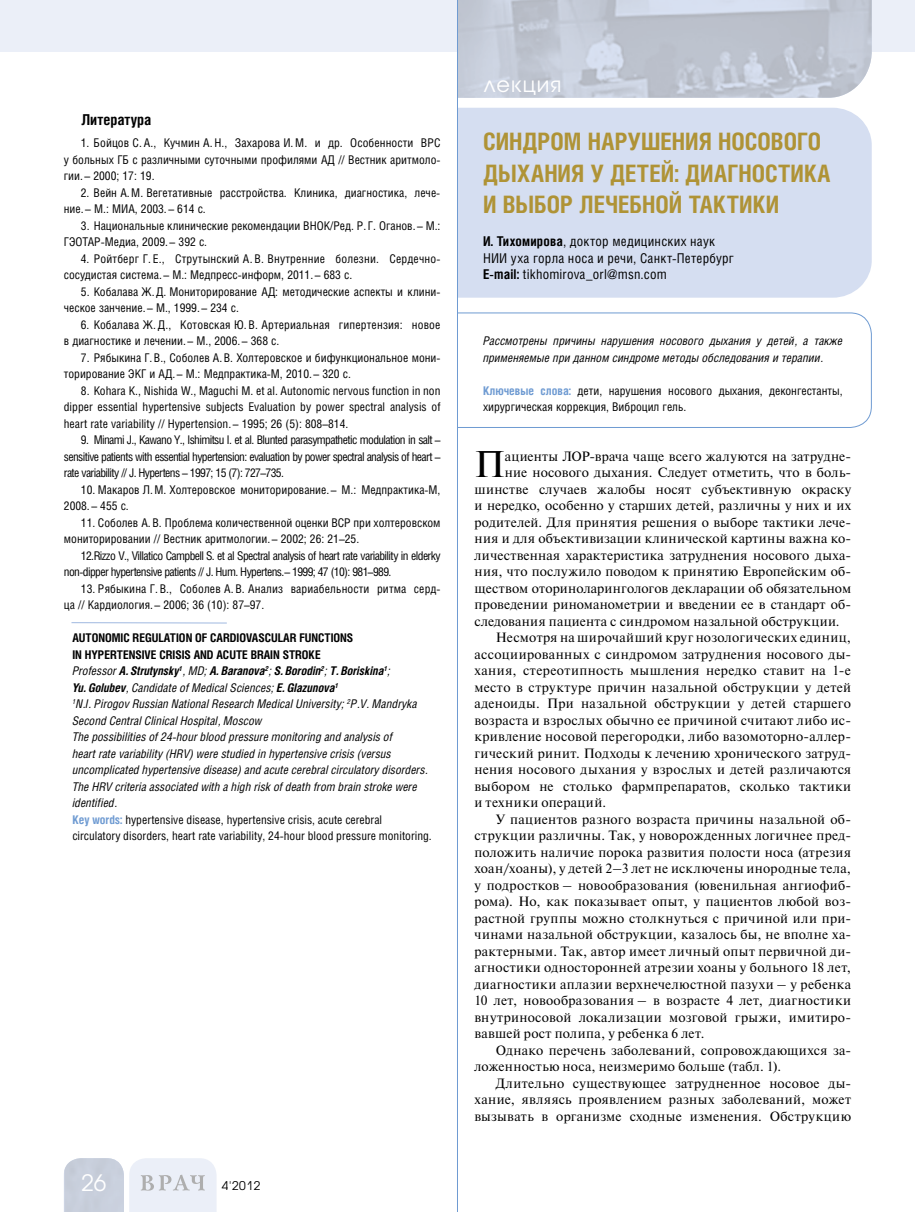
<style>
.page{position:relative;width:915px;height:1212px;background:#fff}
.page>*{position:absolute;margin:0;border:0;box-sizing:border-box;transform-origin:0 0}
.t1{font:37.05px "Newton C";color:#000}
.t2{font:700 24px/31.5px "Helios Cond";color:#af9336}
.t3{font:22.5px "Avant Garde Gothic C";color:#fff}
.t4{font:21px "Avant Garde Gothic C";letter-spacing:.05em;color:#fff}
.t5{font:700 15px "Helios Cond";color:#000}
.t6{font:13.5px "Newton C";letter-spacing:.025em;color:#000}
.t7{font:13.5px/16.5px "Helios Cond";letter-spacing:.02em;color:#000}
.t8{font:12px/16.5px "Helios Cond";color:#000}
.t9{font:italic 12px/16.5px "Helios Cond";color:#000}
.t10{font:12px/16.5px "Helios Cond";letter-spacing:-.05em;color:#000}
.t11{font:12px "Avant Garde Gothic C";color:#000}
.s1{font-weight:700;font-style:normal}
.s2{font-weight:700}
.s3{font-weight:700;font-style:normal;color:#6f9bd2}
.s4{font-style:normal}
.s5{font-weight:700;color:#6f9bd2}
</style>
<div class="page">
<div style="left:0;top:0;width:914px;height:51px;background:#ebeff8"></div>
<svg style="left:64px;top:1158px;width:152px;height:54px;background:#dce0ea"></svg>
<div style="left:458px;top:108px;width:413px;height:190px;background:#d5def1"></div>
<svg style="left:458px;top:312px;width:413px;height:116px"></svg>
<img style="left:458px;top:0;width:413px;height:98px">
<hr style="left:71px;top:622px;width:156px;height:1px;background:#9fb8e0">
<hr style="left:457px;top:0;width:1px;height:1212px;background:#6f9bd2">
<p class="t5" style="left:81px;top:110px;width:71px">Литература</p>
<p class="t8" style="left:64px;top:135px;width:378px;text-align:justify;text-indent:17px">1. Бойцов С. А., Кучмин А.Н., Захарова И.М. и др. Особенности ВРС у больных ГБ с различными суточными профилями АД // Вестник аритмоло&shy;гии. – 2000; 17: 19.</p>
<p class="t8" style="left:64px;top:184px;width:378px;text-indent:17px">2. Вейн А.М. Вегетативные расстройства. Клиника, диагностика, лече&shy;ние. – М.: МИА, 2003. – 614 с.</p>
<p class="t8" style="left:64px;top:217px;width:378px;text-indent:17px">3. Национальные клинические рекомендации ВНОК/Ред. Р. Г. Оганов. – М.:<br>ГЭОТАР-Медиа, 2009. – 392 с.</p>
<p class="t8" style="left:64px;top:250px;width:378px;text-indent:17px">4. Ройтберг Г. Е., Струтынский А. В. Внутренние болезни. Сердечно&shy;сосудистая система. – М.: Медпресс-информ, 2011. – 683 с.</p>
<p class="t8" style="left:64px;top:283px;width:378px;text-indent:17px">5. Кобалава Ж.Д. Мониторирование АД: методические аспекты и клини&shy;ческое занчение. – М., 1999. – 234 с.</p>
<p class="t8" style="left:64px;top:316px;width:378px;text-indent:17px">6. Кобалава Ж.Д., Котовская Ю. В. Артериальная гипертензия: новое в диагностике и лечении. – М., 2006. – 368 с.</p>
<p class="t8" style="left:64px;top:349px;width:378px;text-indent:17px">7. Рябыкина Г.В., Соболев А.В. Холтеровское и бифункциональное мони&shy;торирование ЭКГ и АД. – М.: Медпрактика-М, 2010. – 320 с.</p>
<p class="t8" style="left:64px;top:382px;width:378px;text-align:justify;text-indent:17px">8. Kohara K., Nishida W., Maguchi M. et al. Autonomic nervous function in non dipper essential hypertensive subjects Evaluation by power spectral analysis of heart rate variability // Hypertension. – 1995; 26 (5): 808–814.</p>
<p class="t8" style="left:64px;top:432px;width:378px;text-align:justify;text-indent:17px">9. Minami J., Kawano Y., Ishimitsu I. et al. Blunted parasympathetic modulation in salt – sensitive patients with essential hypertension: evaluation by power spectral analysis of heart – rate variability // J. Hypertens – 1997; 15 (7): 727–735.</p>
<p class="t8" style="left:64px;top:481px;width:378px;text-indent:17px">10. Макаров Л.М. Холтеровское мониторирование. – М.: Медпрактика-М,<br>2008. – 455 с.</p>
<p class="t8" style="left:64px;top:514px;width:378px;text-indent:17px">11. Соболев А.В. Проблема количественной оценки ВСР при холтеровском мониторировании // Вестник аритмологии. – 2002; 26: 21–25.</p>
<p class="t10" style="left:64px;top:547px;width:378px;text-indent:17px">12.Rizzo V., Villatico Campbell S. et al Spectral analysis of heart rate variability in elderky non-dipper hypertensive patients // J. Hum. Hypertens.– 1999; 47 (10): 981–989.</p>
<p class="t8" style="left:64px;top:580px;width:378px;text-indent:17px">13. Рябыкина Г. В., Соболев А. В. Анализ вариабельности ритма серд&shy;ца // Кардиология. – 2006; 36 (10): 87–97.</p>
<p class="t9" style="left:72px;top:630px;width:361px"><span class="s1">AUTONOMIC REGULATION OF CARDIOVASCULAR FUNCTIONS<br>IN HYPERTENSIVE CRISIS AND ACUTE BRAIN STROKE<br></span>Professor <span class="s2">A. Strutynsky</span><sup>1</sup>, MD; <span class="s2">A. Baranova</span><sup>2</sup>; <span class="s2">S. Borodin</span><sup>2</sup>; <span class="s2">T. Boriskina</span><sup>1</sup>;<br><span class="s2">Yu. Golubev</span>, Candidate of Medical Sciences; <span class="s2">E. Glazunova</span><sup>1<br></sup><sup>1</sup>N.I. Pirogov Russian National Research Medical University; <sup>2</sup>P.V. Mandryka Second Central Clinical Hospital, Moscow<br>The possibilities of 24-hour blood pressure monitoring and analysis of<br>heart rate variability (HRV) were studied in hypertensive crisis (versus uncomplicated hypertensive disease) and acute cerebral circulatory disorders.<br>The HRV criteria associated with a high risk of death from brain stroke were identified.<br><span class="s3">Key words:</span> <span class="s4">hypertensive disease, hypertensive crisis, acute cerebral circulatory disorders, heart rate variability, 24-hour blood pressure monitoring.</span></p>
<h3 class="t3" style="left:81px;top:1169px;width:26px">26</h3>
<p class="t11" style="left:222px;top:1179px;width:40px">4'2012</p>
<h3 class="t4" style="left:483px;top:72px;width:79px">лекция</h3>
<h2 class="t2" style="left:483px;top:125px;width:349px">СИНДРОМ НАРУШЕНИЯ НОСОВОГО<br>ДЫХАНИЯ У ДЕТЕЙ: ДИАГНОСТИКА<br>И ВЫБОР ЛЕЧЕБНОЙ ТАКТИКИ</h2>
<p class="t7" style="left:483px;top:233px;width:252px"><span class="s2">И. Тихомирова</span>, доктор медицинских наук<br>НИИ уха горла носа и речи, Санкт-Петербург<br><span class="s2">E-mail:</span> tikhomirova_orl@msn.com</p>
<p class="t9" style="left:483px;top:333px;width:361px">Рассмотрены причины нарушения носового дыхания у детей, а также применяемые при данном синдроме методы обследования и терапии.</p>
<p class="t8" style="left:483px;top:382px;width:361px"><span class="s5">Ключевые слова:</span> дети, нарушения носового дыхания, деконгестанты, хирургическая коррекция, Виброцил гель.</p>
<h1 class="t1" style="left:474px;top:444px;width:32px">П</h1>
<p class="t6" style="left:504px;top:449px;width:348px">ациенты ЛОР-врача чаще всего жалуются на затрудне-</p>
<p class="t6" style="left:504px;top:465px;width:348px">ние носового дыхания. Следует отметить, что в боль-</p>
<p class="t6" style="left:474px;top:482px;width:378px">шинстве случаев жалобы носят субъективную окраску</p>
<p class="t6" style="left:474px;top:498px;width:378px">и нередко, особенно у старших детей, различны у них и их</p>
<p class="t6" style="left:474px;top:515px;width:378px">родителей. Для принятия решения о выборе тактики лече-</p>
<p class="t6" style="left:474px;top:531px;width:378px">ния и для объективизации клинической картины важна ко-</p>
<p class="t6" style="left:474px;top:548px;width:378px">личественная характеристика затруднения носового дыха-</p>
<p class="t6" style="left:474px;top:564px;width:378px">ния, что послужило поводом к принятию Европейским об-</p>
<p class="t6" style="left:474px;top:581px;width:378px">ществом оториноларингологов декларации об обязательном</p>
<p class="t6" style="left:474px;top:597px;width:378px">проведении риноманометрии и введении ее в стандарт об-</p>
<p class="t6" style="left:474px;top:614px;width:366px">следования пациента с синдромом назальной обструкции.</p>
<p class="t6" style="left:495px;top:630px;width:357px">Несмотря на широчайший круг нозологических единиц,</p>
<p class="t6" style="left:474px;top:647px;width:378px">ассоциированных с синдромом затруднения носового ды-</p>
<p class="t6" style="left:474px;top:663px;width:378px">хания, стереотипность мышления нередко ставит на 1‑ е</p>
<p class="t6" style="left:474px;top:680px;width:378px">место в структуре причин назальной обструкции у детей</p>
<p class="t6" style="left:474px;top:696px;width:378px">аденоиды. При назальной обструкции у детей старшего</p>
<p class="t6" style="left:474px;top:713px;width:378px">возраста и взрослых обычно ее причиной считают либо ис-</p>
<p class="t6" style="left:474px;top:729px;width:378px">кривление носовой перегородки, либо вазомоторно-аллер-</p>
<p class="t6" style="left:474px;top:746px;width:378px">гический ринит. Подходы к лечению хронического затруд-</p>
<p class="t6" style="left:474px;top:762px;width:378px">нения носового дыхания у взрослых и детей различаются</p>
<p class="t6" style="left:474px;top:779px;width:378px">выбором не столько фармпрепаратов, сколько тактики</p>
<p class="t6" style="left:474px;top:795px;width:133px">и техники операций.</p>
<p class="t6" style="left:495px;top:812px;width:357px">У пациентов разного возраста причины назальной об-</p>
<p class="t6" style="left:474px;top:828px;width:378px">струкции различны. Так, у новорожденных логичнее пред-</p>
<p class="t6" style="left:474px;top:845px;width:378px">положить наличие порока развития полости носа (атрезия</p>
<p class="t6" style="left:474px;top:861px;width:378px">хоан/хоаны), у детей 2–3 лет не исключены инородные тела,</p>
<p class="t6" style="left:474px;top:878px;width:378px">у подростков – новообразования (ювенильная ангиофиб-</p>
<p class="t6" style="left:474px;top:894px;width:378px">рома). Но, как показывает опыт, у пациентов любой воз-</p>
<p class="t6" style="left:474px;top:911px;width:378px">растной группы можно столкнуться с причиной или при-</p>
<p class="t6" style="left:474px;top:927px;width:378px">чинами назальной обструкции, казалось бы, не вполне ха-</p>
<p class="t6" style="left:474px;top:944px;width:378px">рактерными. Так, автор имеет личный опыт первичной ди-</p>
<p class="t6" style="left:474px;top:960px;width:378px">агностики односторонней атрезии хоаны у больного 18 лет,</p>
<p class="t6" style="left:474px;top:977px;width:378px">диагностики аплазии верхнечелюстной пазухи – у ребенка</p>
<p class="t6" style="left:474px;top:993px;width:378px">10 лет, новообразования – в возрасте 4 лет, диагностики</p>
<p class="t6" style="left:474px;top:1010px;width:378px">внутриносовой локализации мозговой грыжи, имитиро-</p>
<p class="t6" style="left:474px;top:1026px;width:231px">вавшей рост полипа, у ребенка 6 лет.</p>
<p class="t6" style="left:495px;top:1043px;width:357px">Однако перечень заболеваний, сопровождающихся за-</p>
<p class="t6" style="left:474px;top:1059px;width:308px">ложенностью носа, неизмеримо больше (табл. 1).</p>
<p class="t6" style="left:495px;top:1076px;width:357px">Длительно существующее затрудненное носовое ды-</p>
<p class="t6" style="left:474px;top:1092px;width:378px">хание, являясь проявлением разных заболеваний, может</p>
<p class="t6" style="left:474px;top:1109px;width:378px">вызывать в организме сходные изменения. Обструкцию</p>
</div>
